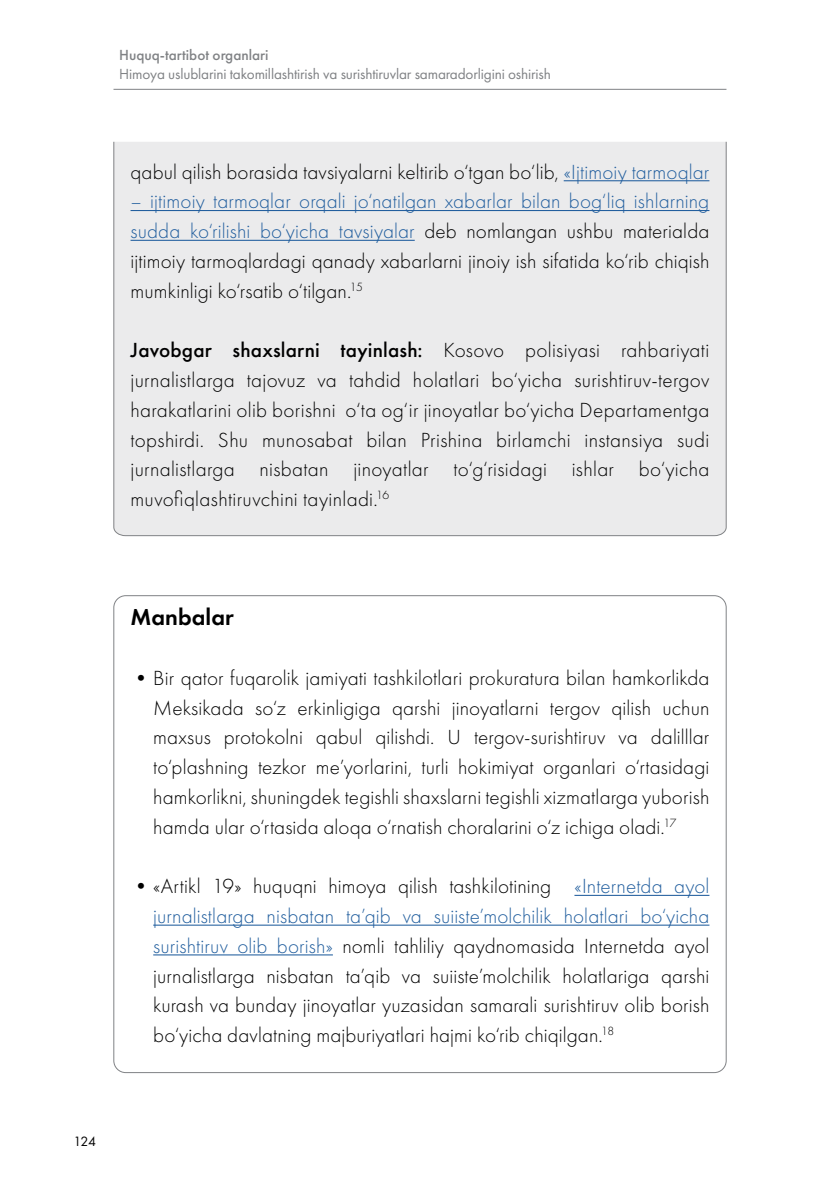
<style>
.page{position:relative;width:840px;height:1191px;background:#fff}
.page>*{position:absolute;margin:0;border:0;box-sizing:border-box;transform-origin:0 0}
.t1{font:600 24px "Futura PT";color:#000}
.t2{font:300 21.2px/29.8px "Futura PT";letter-spacing:.005em;color:#000;text-align:justify}
.t3{font:15.2px "Futura PT";letter-spacing:-.01em;color:#808285}
.t4{font:500 15.2px "Futura PT";color:#808285}
.t5{font:14px "Futura PT";color:#000}
.s1{color:#215e9e}
.s2{font-weight:500}
</style>
<div class="page">
<hr style="left:113px;top:89px;width:613px;height:1px;background:#808285">
<div style="left:113px;top:141px;width:613px;height:395px;background:#ebebec"></div>
<hr style="left:563px;top:180px;width:146px;height:1px;background:#215e9e">
<hr style="left:130px;top:210px;width:579px;height:1px;background:#215e9e">
<hr style="left:130px;top:240px;width:284px;height:1px;background:#215e9e">
<hr style="left:574px;top:895px;width:135px;height:1px;background:#215e9e">
<hr style="left:153px;top:924px;width:556px;height:1px;background:#215e9e">
<hr style="left:153px;top:954px;width:180px;height:1px;background:#215e9e">
<p class="t4" style="left:119px;top:45px;width:151px">Huquq-tartibot organlari</p>
<p class="t3" style="left:119px;top:64px;width:433px">Himoya uslublarini takomillashtirish va surishtiruvlar samaradorligini oshirish</p>
<p class="t2" style="left:130px;top:157px;width:580px">qabul qilish borasida tavsiyalarni keltirib o‘tgan bo‘lib, <span class="s1">«Ijtimoiy tarmoqlar</span></p>
<p class="t2" style="left:130px;top:187px;width:580px"><span class="s1">– ijtimoiy tarmoqlar orqali jo‘natilgan xabarlar bilan bog‘liq ishlarning sudda ko‘rilishi bo‘yicha tavsiyalar</span> deb nomlangan ushbu materialda ijtimoiy tarmoqlardagi qanady xabarlarni jinoiy ish sifatida ko‘rib chiqish mumkinligi ko‘rsatib o‘tilgan.<sup>15</sup></p>
<p class="t2" style="left:130px;top:335px;width:580px"><span class="s2">Javobgar shaxslarni tayinlash:</span> Kosovo polisiyasi rahbariyati jurnalistlarga tajovuz va tahdid holatlari bo‘yicha surishtiruv-tergov harakatlarini olib borishni o‘ta og‘ir jinoyatlar bo‘yicha Departamentga topshirdi. Shu munosabat bilan Prishina birlamchi instansiya sudi jurnalistlarga nisbatan jinoyatlar to‘g‘risidagi ishlar bo‘yicha muvofiqlashtiruvchini tayinladi.<sup>16</sup></p>
<p class="t5" style="left:73px;top:1132px;width:24px">124</p>
<p class="t1" style="left:130px;top:602px;width:105px">Manbalar</p>
<p class="t2" style="left:153px;top:663px;width:557px;text-indent:-23px">•Bir qator fuqarolik jamiyati tashkilotlari prokuratura bilan hamkorlikda Meksikada so‘z erkinligiga qarshi jinoyatlarni tergov qilish uchun maxsus protokolni qabul qilishdi. U tergov-surishtiruv va dalilllar to‘plashning tezkor me’yorlarini, turli hokimiyat organlari o‘rtasidagi hamkorlikni, shuningdek tegishli shaxslarni tegishli xizmatlarga yuborish hamda ular o‘rtasida aloqa o‘rnatish choralarini o‘z ichiga oladi.<sup>17</sup></p>
<p class="t2" style="left:153px;top:871px;width:557px;text-indent:-23px">•«Artikl 19» huquqni himoya qilish tashkilotining <span class="s1">«Internetda ayol jurnalistlarga nisbatan ta’qib va suiiste’molchilik holatlari bo‘yicha surishtiruv olib borish»</span> nomli tahliliy qaydnomasida Internetda ayol jurnalistlarga nisbatan ta’qib va suiiste’molchilik holatlariga qarshi kurash va bunday jinoyatlar yuzasidan samarali surishtiruv olib borish bo‘yicha davlatning majburiyatlari hajmi ko‘rib chiqilgan.<sup>18</sup></p>
</div>
